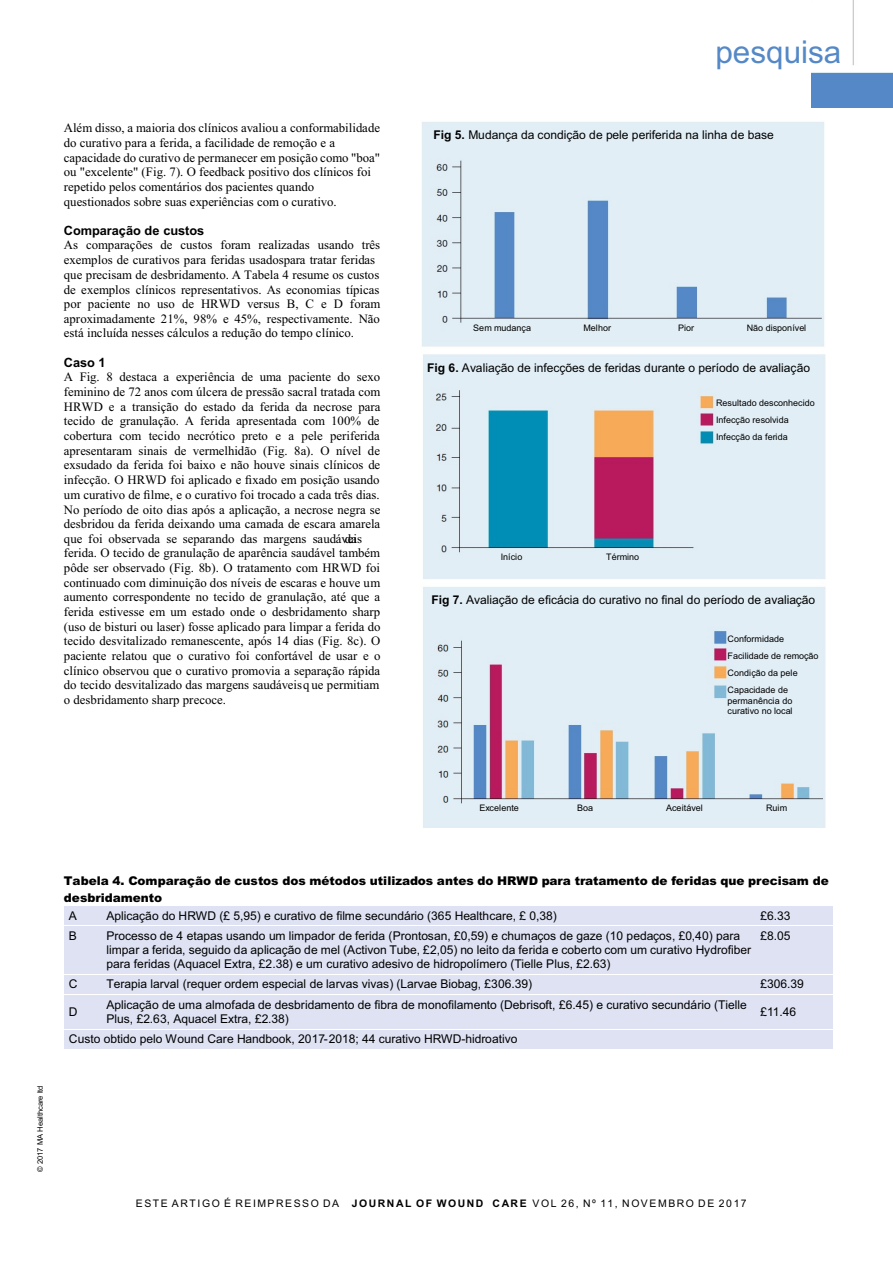
<style>
.page{position:relative;width:893px;height:1263px;background:#fff}
.page>*{position:absolute;margin:0;border:0;box-sizing:border-box;transform-origin:0 0}
.t1{font:31.5px "Arial";color:#5488c7}
.t2{font:12.75px/14.7px "Times New Roman";color:#000}
.t3{font:700 12.75px "Arial";letter-spacing:-.005em;color:#000}
.t4{font:12px/13.8px "Arial";color:#000}
.t5{font:900 12px/17px "Arial";color:#000}
.t6{font:10.5px "Arial";letter-spacing:.145em;color:#000}
.t7{font:9px/17.2px "Arial";color:#000}
.t8{font:7.5px "Arial";color:#000}
.s1{font-weight:700}
</style>
<div class="page">
<img style="left:811px;top:0;width:82px;height:108px">
<div style="left:64px;top:906px;width:37px;height:20px;background:#dee2f3"></div>
<div style="left:102px;top:906px;width:652px;height:20px;background:#dee2f3"></div>
<div style="left:755px;top:906px;width:77px;height:20px;background:#dee2f3"></div>
<div style="left:64px;top:926px;width:37px;height:48px;background:#dee2f3"></div>
<div style="left:102px;top:926px;width:652px;height:17px;background:#dee2f3"></div>
<div style="left:102px;top:943px;width:652px;height:14px;background:#dee2f3"></div>
<div style="left:102px;top:957px;width:652px;height:17px;background:#dee2f3"></div>
<div style="left:755px;top:926px;width:77px;height:48px;background:#dee2f3"></div>
<hr style="left:64px;top:926px;width:37px;height:1px;background:#fff">
<hr style="left:102px;top:926px;width:653px;height:1px;background:#fff">
<hr style="left:756px;top:926px;width:76px;height:1px;background:#fff">
<div style="left:64px;top:974px;width:37px;height:20px;background:#dee2f3"></div>
<div style="left:102px;top:974px;width:652px;height:20px;background:#dee2f3"></div>
<div style="left:755px;top:974px;width:77px;height:20px;background:#dee2f3"></div>
<hr style="left:64px;top:974px;width:37px;height:1px;background:#fff">
<hr style="left:102px;top:974px;width:653px;height:1px;background:#fff">
<hr style="left:756px;top:974px;width:76px;height:1px;background:#fff">
<div style="left:64px;top:995px;width:37px;height:34px;background:#dee2f3"></div>
<div style="left:102px;top:995px;width:652px;height:17px;background:#dee2f3"></div>
<div style="left:102px;top:1012px;width:652px;height:17px;background:#dee2f3"></div>
<div style="left:755px;top:995px;width:77px;height:34px;background:#dee2f3"></div>
<div style="left:65px;top:1029px;width:767px;height:20px;background:#dee2f3"></div>
<hr style="left:64px;top:1029px;width:37px;height:1px;background:#fff">
<hr style="left:102px;top:1029px;width:653px;height:1px;background:#fff">
<hr style="left:756px;top:1029px;width:76px;height:1px;background:#fff">
<img style="left:422px;top:122px;width:403px;height:706px">
<p class="t2" style="left:64px;top:122px;width:318px">Além disso, a maioria dos clínicos avaliou a conformabilidade do curativo para a ferida, a facilidade de remoção e a capacidade do curativo de permanecer em posição como "boa" ou "excelente" (Fig. 7). O feedback positivo dos clínicos foi repetido pelos comentários dos pacientes quando questionados sobre suas experiências com o curativo.</p>
<p class="t3" style="left:64px;top:226px;width:142px">Comparação de custos</p>
<p class="t2" style="left:64px;top:239px;width:318px">As comparações de custos foram realizadas usando três exemplos de curativos para feridas usadospara tratar feridas que precisam de desbridamento. A Tabela 4 resume os custos de exemplos clínicos representativos. As economias típicas por paciente no uso de HRWD versus B, C e D foram aproximadamente 21%, 98% e 45%, respectivamente. Não está incluída nesses cálculos a redução do tempo clínico.</p>
<p class="t3" style="left:64px;top:358px;width:43px">Caso 1</p>
<p class="t2" style="left:64px;top:371px;width:318px">A Fig. 8 destaca a experiência de uma paciente do sexo feminino de 72 anos com úlcera de pressão sacral tratada com HRWD e a transição do estado da ferida da necrose para tecido de granulação. A ferida apresentada com 100% de cobertura com tecido necrótico preto e a pele periferida apresentaram sinais de vermelhidão (Fig. 8a). O nível de exsudado da ferida foi baixo e não houve sinais clínicos de infecção. O HRWD foi aplicado e fixado em posição usando um curativo de filme, e o curativo foi trocado a cada três dias.<br>No período de oito dias após a aplicação, a necrose negra se desbridou da ferida deixando uma camada de escara amarela que foi observada se separando das margens saudávdeais ferida. O tecido de granulação de aparência saudável também pôde ser observado (Fig. 8b). O tratamento com HRWD foi continuado com diminuição dos níveis de escaras e houve um aumento correspondente no tecido de granulação, até que a ferida estivesse em um estado onde o desbridamento sharp (uso de bisturi ou laser) fosse aplicado para limpar a ferida do tecido desvitalizado remanescente, após 14 dias (Fig. 8c). O paciente relatou que o curativo foi confortável de usar e o clínico observou que o curativo promovia a separação rápida do tecido desvitalizado das margens saudáveisq ue permitiam o desbridamento sharp precoce.</p>
<h1 class="t1" style="left:715px;top:40px;width:128px">pesquisa</h1>
<p class="t4" style="left:433px;top:129px;width:342px"><span class="s1">Fig 5.</span> Mudança da condição de pele periferida na linha de base</p>
<p class="t7" style="left:473px;top:320px;width:59px">Sem mudança</p>
<p class="t7" style="left:583px;top:320px;width:29px">Melhor</p>
<p class="t7" style="left:678px;top:320px;width:18px">Pior</p>
<p class="t7" style="left:746px;top:320px;width:61px">Não disponível</p>
<p class="t4" style="left:427px;top:362px;width:384px"><span class="s1">Fig 6.</span> Avaliação de infecções de feridas durante o período de avaliação</p>
<p class="t7" style="left:716px;top:395px;width:100px">Resultado desconhecido<br>Infecção resolvida<br>Infecção da ferida</p>
<p class="t7" style="left:606px;top:549px;width:35px">Término</p>
<p class="t4" style="left:431px;top:594px;width:385px"><span class="s1">Fig 7.</span> Avaliação de eficácia do curativo no final do período de avaliação</p>
<p class="t7" style="left:500px;top:549px;width:23px">Início</p>
<p class="t7" style="left:727px;top:631px;width:92px">Conformidade<br>Facilidade de remoção<br>Condição da pele<br>Capacidade de</p>
<p class="t7" style="left:727px;top:696px;width:66px;line-height:10.5px">permanência do curativo no local</p>
<p class="t7" style="left:479px;top:800px;width:41px">Excelente</p>
<p class="t7" style="left:577px;top:800px;width:18px">Boa</p>
<p class="t7" style="left:666px;top:800px;width:38px">Aceitável</p>
<p class="t7" style="left:766px;top:800px;width:23px">Ruim</p>
<p class="t8" style="left:37px;top:1172px;width:88px;rotate:-90deg">© 2017 MA Healthcare ltd</p>
<p class="t5" style="left:64px;top:874px;width:766px">Tabela 4. Comparação de custos dos métodos utilizados antes do HRWD para tratamento de feridas que precisam de desbridamento</p>
<p class="t4" style="left:69px;top:910px;width:10px">A</p>
<p class="t4" style="left:106px;top:910px;width:452px">Aplicação do HRWD (£ 5,95) e curativo de filme secundário (365 Healthcare, £ 0,38)</p>
<p class="t4" style="left:760px;top:910px;width:32px">£6.33</p>
<p class="t4" style="left:69px;top:930px;width:10px">B</p>
<p class="t4" style="left:106px;top:930px;width:646px">Processo de 4 etapas usando um limpador de ferida (Prontosan, £0,59) e chumaços de gaze (10 pedaços, £0,40) para limpar a ferida, seguido da aplicação de mel (Activon Tube, £2,05) no leito da ferida e coberto com um curativo Hydrofiber para feridas (Aquacel Extra, £2.38) e um curativo adesivo de hidropolímero (Tielle Plus, £2.63)</p>
<p class="t4" style="left:760px;top:930px;width:32px">£8.05</p>
<p class="t4" style="left:69px;top:978px;width:10px">C</p>
<p class="t4" style="left:106px;top:978px;width:427px">Terapia larval (requer ordem especial de larvas vivas) (Larvae Biobag, £306.39)</p>
<p class="t4" style="left:760px;top:978px;width:45px">£306.39</p>
<p class="t4" style="left:69px;top:1006px;width:10px">D</p>
<p class="t4" style="left:106px;top:999px;width:642px">Aplicação de uma almofada de desbridamento de fibra de monofilamento (Debrisoft, £6.45) e curativo secundário (Tielle<br>Plus, £2.63, Aquacel Extra, £2.38)</p>
<p class="t4" style="left:760px;top:1006px;width:37px">£11.46</p>
<p class="t4" style="left:69px;top:1033px;width:450px">Custo obtido pelo Wound Care Handbook, 2017-2018; 44 curativo HRWD-hidroativo</p>
<p class="t6" style="left:136px;top:1200px;width:612px">ESTE ARTIGO É REIMPRESSO DA <span class="s1">JOURNAL OF WOUND CARE</span> VOL 26, Nº 11, NOVEMBRO DE 2017</p>
</div>
